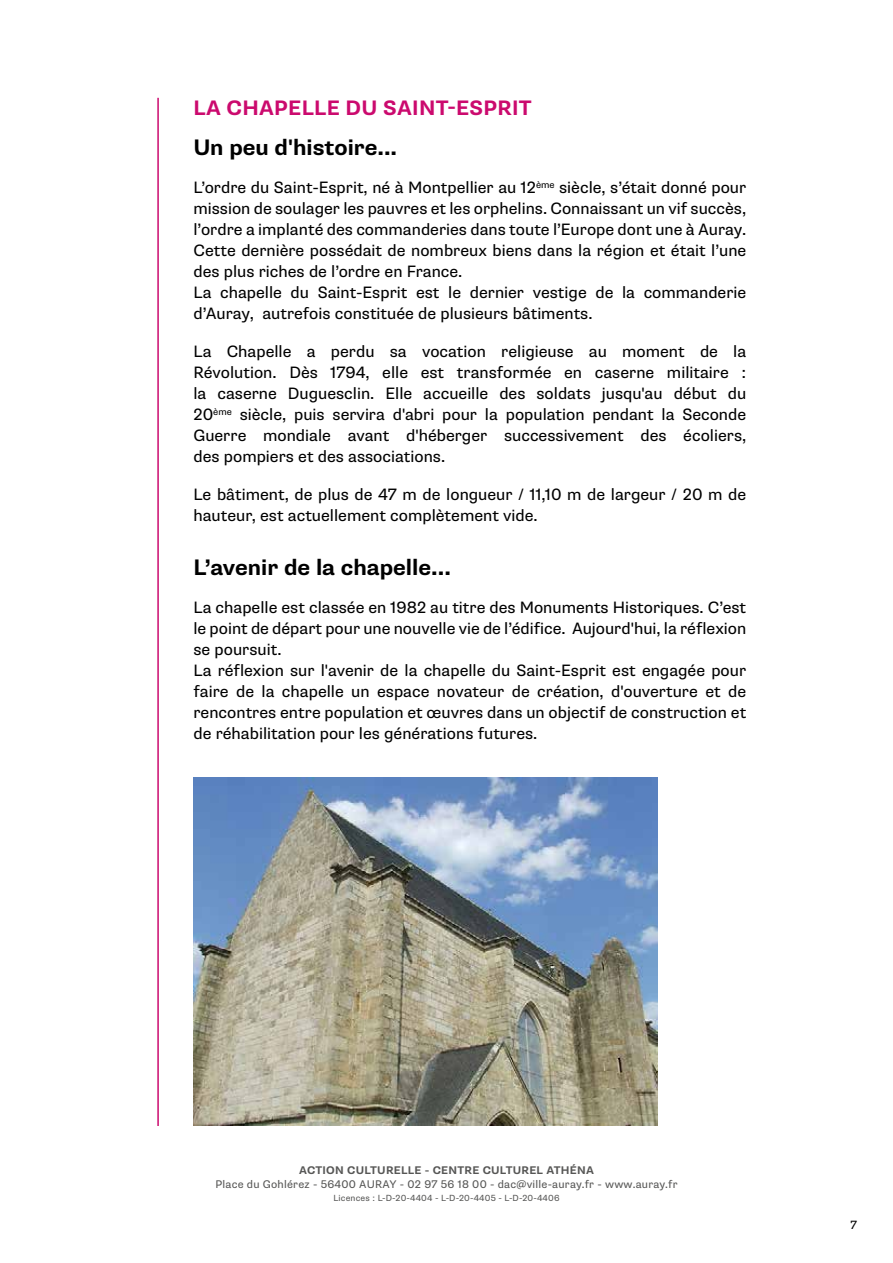
<style>
.page{position:relative;width:893px;height:1263px;background:#fff}
.page>*{position:absolute;margin:0;border:0;box-sizing:border-box;transform-origin:0 0}
.t1{font:700 22.5px "Supria Sans";color:#000}
.t2{font:700 21px "Supria Sans";letter-spacing:.015em;color:#cb0a6e}
.t3{font:16.5px/21px "Supria Sans";color:#000}
.t4{font:12px "Supria Sans";color:#000}
.t5{font:11.1px "Supria Sans";letter-spacing:.02em;color:#575756}
.t6{font:700 11.1px "Supria Sans";letter-spacing:.02em;color:#575756}
.t7{font:8.85px "Supria Sans";letter-spacing:.02em;color:#575756}
</style>
<div class="page">
<hr style="left:157px;top:98px;width:2px;height:1028px;background:#cb0a6e">
<img style="left:193px;top:778px;width:465px;height:347px">
<p class="t2" style="left:194px;top:95px;width:340px">LA CHAPELLE DU SAINT-ESPRIT</p>
<h1 class="t1" style="left:193px;top:134px;width:205px">Un peu d'histoire...</h1>
<p class="t3" style="left:193px;top:178px;width:554px">L’ordre du Saint-Esprit, né à Montpellier au 12<sup>ème</sup> siècle, s’était donné pour mission de soulager les pauvres et les orphelins. Connaissant un vif succès, l’ordre a implanté des commanderies dans toute l’Europe dont une à Auray.<br>Cette dernière possédait de nombreux biens dans la région et était l’une des plus riches de l’ordre en France.<br>La chapelle du Saint-Esprit est le dernier vestige de la commanderie d’Auray, autrefois constituée de plusieurs bâtiments.</p>
<p class="t3" style="left:193px;top:342px;width:554px;text-align:justify">La Chapelle a perdu sa vocation religieuse au moment de la Révolution. Dès 1794, elle est transformée en caserne militaire : la caserne Duguesclin. Elle accueille des soldats jusqu'au début du 20<sup>ème</sup> siècle, puis servira d'abri pour la population pendant la Seconde Guerre mondiale avant d'héberger successivement des écoliers, des pompiers et des associations.</p>
<p class="t3" style="left:193px;top:485px;width:554px">Le bâtiment, de plus de 47 m de longueur / 11,10 m de largeur / 20 m de hauteur, est actuellement complètement vide.</p>
<h1 class="t1" style="left:193px;top:553px;width:259px">L’avenir de la chapelle...</h1>
<p class="t3" style="left:193px;top:597px;width:554px">La chapelle est classée en 1982 au titre des Monuments Historiques. C’est le point de départ pour une nouvelle vie de l’édifice. Aujourd'hui, la réflexion se poursuit.<br>La réflexion sur l'avenir de la chapelle du Saint-Esprit est engagée pour faire de la chapelle un espace novateur de création, d'ouverture et de rencontres entre population et œuvres dans un objectif de construction et de réhabilitation pour les générations futures.</p>
<p class="t6" style="left:299px;top:1164px;width:296px">ACTION CULTURELLE - CENTRE CULTUREL ATHÉNA</p>
<p class="t5" style="left:215px;top:1177px;width:464px">Place du Gohlérez - 56400 AURAY - 02 97 56 18 00 - dac@ville-auray.fr - www.auray.fr</p>
<p class="t7" style="left:333px;top:1192px;width:228px">Licences : L-D-20-4404 - L-D-20-4405 - L-D-20-4406</p>
<p class="t4" style="left:850px;top:1218px;width:8px">7</p>
</div>
